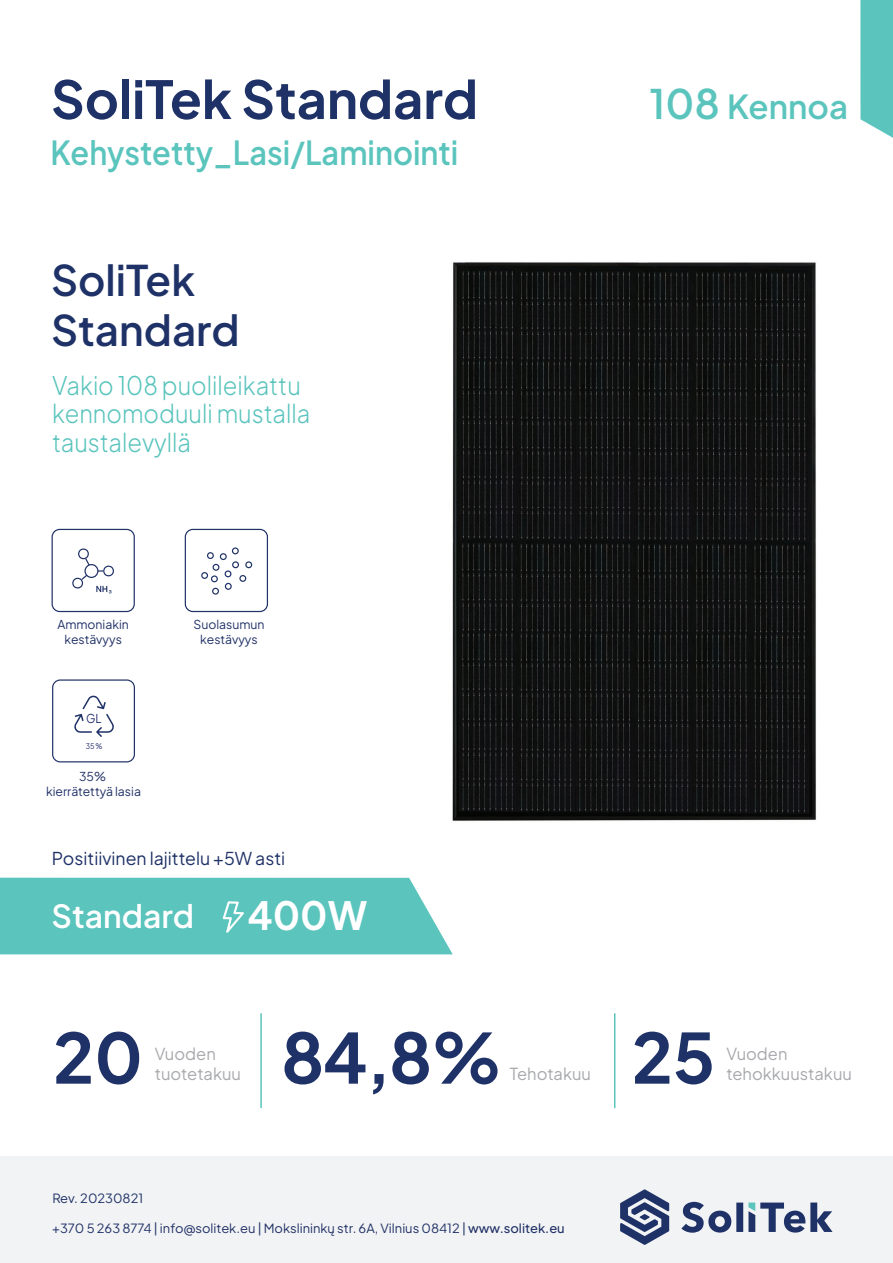
<style>
.page{position:relative;width:893px;height:1263px;background:#fff}
.page>*{position:absolute;margin:0;border:0;box-sizing:border-box;transform-origin:0 0}
.t1{font:700 68.85px "Plus Jakarta Sans";color:#1f3267}
.t2{font:700 52.2px "Plus Jakarta Sans";color:#1f3267}
.t3{font:600 42px/50.4px "Plus Jakarta Sans";color:#1f3267}
.t4{font:700 38.85px "Plus Jakarta Sans";color:#fff}
.t5{font:600 33px "Plus Jakarta Sans";color:#5ac4bd;scale:.93 1}
.t6{font:600 33px "Plus Jakarta Sans";color:#5ac4bd}
.t7{font:600 31.8px "Plus Jakarta Sans";color:#fff}
.t8{font:300 25.5px/28.5px "Plus Jakarta Sans";color:#5ac4bd;scale:.93 1}
.t9{font:17.7px "Plus Jakarta Sans";color:#1f3267}
.t10{font:16.5px/19.8px "Plus Jakarta Sans";color:#a8a9ad}
.t11{font:12.6px "Plus Jakarta Sans";color:#203167}
.t12{font:12.6px "Plus Jakarta Sans";color:#1f3267}
.t13{font:12.3px/14.7px "Plus Jakarta Sans";color:#203167;text-align:center}
.t14{font:12.15px "Plus Jakarta Sans";color:#26306f;scale:.93 1}
.t15{font:7.65px "Plus Jakarta Sans";color:#26306f;scale:.93 1}
.s1{font-size:40.5px}
.s2{font-weight:500}
</style>
<div class="page">
<div style="left:0;top:1156px;width:893px;height:107px;background:#f2f3f4"></div>
<svg style="left:620px;top:1189px;width:49px;height:56px"></svg>
<svg style="left:681px;top:1202px;width:151px;height:31px"></svg>
<div style="left:0;top:878px;width:453px;height:76px;background:#5ac4bd"></div>
<hr style="left:614px;top:1013px;width:1px;height:95px;background:#5ac4bd">
<hr style="left:260px;top:1013px;width:2px;height:95px;background:#5ac4bd">
<svg style="left:860px;top:0;width:33px;height:138px"></svg>
<div style="left:52px;top:529px;width:83px;height:83px;border:1px solid #203167;border-radius:8px"></div>
<svg style="left:96px;top:586px;width:15px;height:7px"></svg>
<div style="left:84px;top:564px;width:14px;height:14px;border:1px solid #203167;border-radius:50%"></div>
<svg style="left:78px;top:548px;width:13px;height:19px"></svg>
<svg style="left:72px;top:573px;width:16px;height:16px"></svg>
<svg style="left:98px;top:565px;width:16px;height:12px"></svg>
<div style="left:185px;top:529px;width:83px;height:83px;border:1px solid #1f3267;border-radius:8px"></div>
<div style="left:207px;top:552px;width:7px;height:7px;border:1px solid #1f3267;border-radius:50%"></div>
<div style="left:220px;top:553px;width:7px;height:7px;border:1px solid #1f3267;border-radius:50%"></div>
<div style="left:232px;top:547px;width:7px;height:7px;border:1px solid #1f3267;border-radius:50%"></div>
<div style="left:232px;top:561px;width:7px;height:7px;border:1px solid #1f3267;border-radius:50%"></div>
<div style="left:245px;top:561px;width:7px;height:7px;border:1px solid #1f3267;border-radius:50%"></div>
<div style="left:239px;top:575px;width:7px;height:7px;border:1px solid #1f3267;border-radius:50%"></div>
<div style="left:225px;top:583px;width:7px;height:7px;border:1px solid #1f3267;border-radius:50%"></div>
<div style="left:225px;top:570px;width:6px;height:7px;border:1px solid #1f3267;border-radius:50%"></div>
<div style="left:213px;top:564px;width:6px;height:7px;border:1px solid #1f3267;border-radius:50%"></div>
<div style="left:211px;top:575px;width:7px;height:7px;border:1px solid #1f3267;border-radius:50%"></div>
<div style="left:212px;top:588px;width:7px;height:7px;border:1px solid #1f3267;border-radius:50%"></div>
<div style="left:201px;top:572px;width:7px;height:7px;border:1px solid #1f3267;border-radius:50%"></div>
<svg style="left:52px;top:679px;width:83px;height:83px"></svg>
<img style="left:452px;top:262px;width:364px;height:559px">
<h2 class="t2" style="left:51px;top:57px;width:428px">SoliTek Standard</h2>
<h3 class="t5" style="left:51px;top:125px;width:440px">Kehystetty_Lasi/Laminointi</h3>
<h3 class="t3" style="left:51px;top:250px;width:190px">SoliTek<br>Standard</h3>
<h3 class="t8" style="left:52px;top:368px;width:279px">Vakio 108 puolileikattu kennomoduuli mustalla taustalevyllä</h3>
<p class="t13" style="left:57px;top:616px;width:73px">Ammoniakin kestävyys</p>
<p class="t13" style="left:193px;top:616px;width:73px">Suolasumun kestävyys</p>
<p class="t14" style="left:86px;top:708px;width:18px">GL</p>
<p class="t15" style="left:86px;top:740px;width:20px">35 %</p>
<p class="t13" style="left:46px;top:768px;width:96px">35% kierrätettyä lasia</p>
<h3 class="t9" style="left:52px;top:844px;width:235px">Positiivinen lajittelu +5W asti</h3>
<h3 class="t7" style="left:51px;top:890px;width:144px">Standard</h3>
<h3 class="t4" style="left:247px;top:883px;width:121px">400W</h3>
<h3 class="t6" style="left:650px;top:80px;width:200px"><span class="s1">108</span> Kennoa</h3>
<h1 class="t1" style="left:53px;top:1002px;width:91px">20</h1>
<h1 class="t1" style="left:281px;top:1002px;width:223px">84,8%</h1>
<h1 class="t1" style="left:632px;top:1002px;width:85px">25</h1>
<h3 class="t10" style="left:155px;top:1043px;width:88px">Vuoden tuotetakuu</h3>
<h3 class="t10" style="left:510px;top:1062px;width:83px">Tehotakuu</h3>
<h3 class="t10" style="left:726px;top:1043px;width:127px">Vuoden tehokkuustakuu</h3>
<p class="t12" style="left:52px;top:1187px;width:92px">Rev. 20230821</p>
<p class="t11" style="left:52px;top:1217px;width:514px">+370 5 263 8774 | info@solitek.eu | Mokslininkų str. 6A, Vilnius 08412 | <span class="s2">www.solitek.eu</span></p>
</div>
